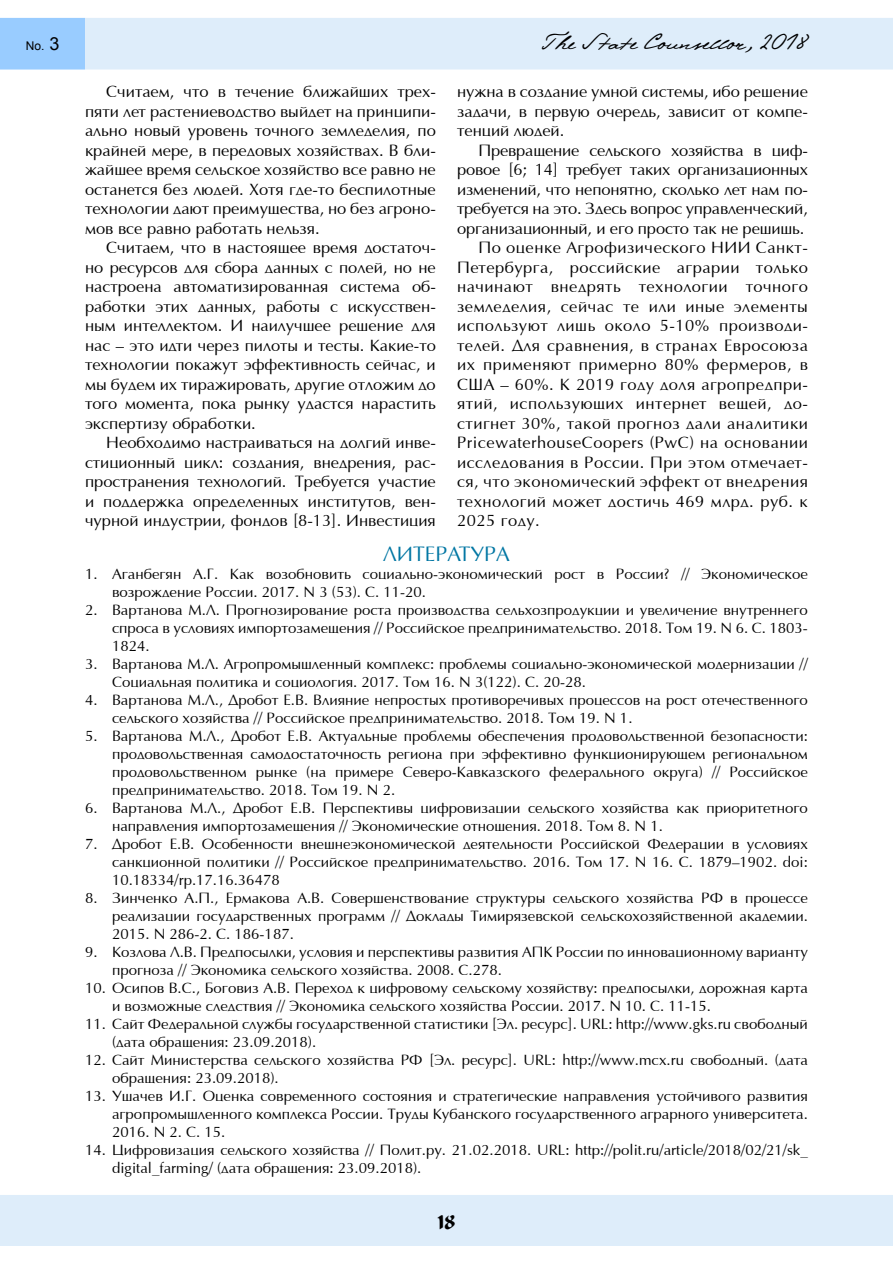
<style>
.page{position:relative;width:893px;height:1263px;background:#fff}
.page>*{position:absolute;margin:0;border:0;box-sizing:border-box;transform-origin:0 0}
.t1{font:24px "Pushkin";color:#000}
.t2{font:21px "AG Opus";color:#0076a3}
.t3{font:16.5px/19.5px "AG Opus";color:#000;text-align:justify}
.t4{font:15px/18px "AG Opus";color:#000}
.t5{font:12px "Arial";color:#000}
.s1{font-size:18px}
</style>
<div class="page">
<div style="left:0;top:1195px;width:893px;height:51px;background:#deedfa"></div>
<div style="left:0;top:18px;width:85px;height:52px;background:#9cf;border:2px solid #9cf"></div>
<div style="left:86px;top:19px;width:806px;height:50px;background:#deedfa"></div>
<div style="left:85px;top:18px;width:808px;height:52px;border:1px solid #deedfa"></div>
<p class="t5" style="left:26px;top:38px;width:35px">No. <span class="s1">3</span></p>
<h1 class="t1" style="left:542px;top:27px;width:267px">The State Counsellor, 2018</h1>
<p class="t3" style="left:85px;top:83px;width:352px;text-indent:21px">Считаем, что в течение ближайших трех&shy;пяти лет растениеводство выйдет на принципи&shy;ально новый уровень точного земледелия, по крайней мере, в передовых хозяйствах. В бли&shy;жайшее время сельское хозяйство все равно не останется без людей. Хотя где-то беспилотные технологии дают преимущества, но без агроно&shy;мов все равно работать нельзя.</p>
<p class="t3" style="left:85px;top:239px;width:352px;text-indent:21px">Считаем, что в настоящее время достаточ&shy;но ресурсов для сбора данных с полей, но не настроена автоматизированная система об&shy;работки этих данных, работы с искусствен&shy;ным интеллектом. И наилучшее решение для нас – это идти через пилоты и тесты. Какие-то технологии покажут эффективность сейчас, и мы будем их тиражировать, другие отложим до того момента, пока рынку удастся нарастить экспертизу обработки.</p>
<p class="t3" style="left:85px;top:434px;width:352px;text-indent:21px">Необходимо настраиваться на долгий инве&shy;стиционный цикл: создания, внедрения, рас&shy;пространения технологий. Требуется участие и поддержка определенных институтов, вен&shy;чурной индустрии, фондов [8-13]. Инвестиция</p>
<p class="t3" style="left:457px;top:83px;width:352px">нужна в создание умной системы, ибо решение задачи, в первую очередь, зависит от компе&shy;тенций людей.</p>
<p class="t3" style="left:457px;top:141px;width:352px;text-indent:21px">Превращение сельского хозяйства в циф&shy;ровое [6; 14] требует таких организационных изменений, что непонятно, сколько лет нам по&shy;требуется на это. Здесь вопрос управленческий, организационный, и его просто так не решишь.</p>
<p class="t3" style="left:457px;top:239px;width:352px;text-indent:21px">По оценке Агрофизического НИИ Санкт-Петербурга, российские аграрии только начинают внедрять технологии точного земледелия, сейчас те или иные элементы используют лишь около 5-10% производи&shy;телей. Для сравнения, в странах Евросоюза их применяют примерно 80% фермеров, в США – 60%. К 2019 году доля агропредпри&shy;ятий, использующих интернет вещей, до&shy;стигнет 30%, такой прогноз дали аналитики PricewaterhouseCoopers (PwC) на основании исследования в России. При этом отмечает&shy;ся, что экономический эффект от внедрения технологий может достичь 469 млрд. руб. к 2025 году.</p>
<p class="t2" style="left:383px;top:543px;width:128px">ЛИТЕРАТУРА</p>
<p class="t4" style="left:112px;top:566px;width:697px;text-indent:-27px">1. Аганбегян А.Г. Как возобновить социально-экономический рост в России? // Экономическое возрождение России. 2017. N 3 (53). С. 11-20.</p>
<p class="t4" style="left:112px;top:602px;width:697px;text-align:justify;text-indent:-27px">2. Вартанова М.Л. Прогнозирование роста производства сельхозпродукции и увеличение внутреннего спроса в условиях импортозамещения // Российское предпринимательство. 2018. Том 19. N 6. С. 1803- 1824.</p>
<p class="t4" style="left:112px;top:656px;width:697px;text-indent:-27px">3. Вартанова М.Л. Агропромышленный комплекс: проблемы социально-экономической модернизации //<br>Социальная политика и социология. 2017. Том 16. N 3(122). С. 20-28.</p>
<p class="t4" style="left:112px;top:692px;width:697px;text-indent:-27px">4. Вартанова М.Л., Дробот Е.В. Влияние непростых противоречивых процессов на рост отечественного сельского хозяйства // Российское предпринимательство. 2018. Том 19. N 1.</p>
<p class="t4" style="left:112px;top:728px;width:697px;text-align:justify;text-indent:-27px">5. Вартанова М.Л., Дробот Е.В. Актуальные проблемы обеспечения продовольственной безопасности: продовольственная самодостаточность региона при эффективно функционирующем региональном продовольственном рынке (на примере Северо-Кавказского федерального округа) // Российское предпринимательство. 2018. Том 19. N 2.</p>
<p class="t4" style="left:112px;top:800px;width:697px;text-indent:-27px">6. Вартанова М.Л., Дробот Е.В. Перспективы цифровизации сельского хозяйства как приоритетного направления импортозамещения // Экономические отношения. 2018. Том 8. N 1.</p>
<p class="t4" style="left:112px;top:836px;width:697px;text-align:justify;text-indent:-27px">7. Дробот Е.В. Особенности внешнеэкономической деятельности Российской Федерации в условиях санкционной политики // Российское предпринимательство. 2016. Том 17. N 16. C. 1879–1902. doi:<br>10.18334/rp.17.16.36478</p>
<p class="t4" style="left:112px;top:890px;width:697px;text-align:justify;text-indent:-27px">8. Зинченко А.П., Ермакова А.В. Совершенствование структуры сельского хозяйства РФ в процессе реализации государственных программ // Доклады Тимирязевской сельскохозяйственной академии.<br>2015. N 286-2. С. 186-187.</p>
<p class="t4" style="left:112px;top:944px;width:697px;text-indent:-27px">9. Козлова Л.В. Предпосылки, условия и перспективы развития АПК России по инновационному варианту прогноза // Экономика сельского хозяйства. 2008. С.278.</p>
<p class="t4" style="left:112px;top:980px;width:697px;text-indent:-27px">10. Осипов В.С., Боговиз А.В. Переход к цифровому сельскому хозяйству: предпосылки, дорожная карта и возможные следствия // Экономика сельского хозяйства России. 2017. N 10. С. 11-15.</p>
<p class="t4" style="left:112px;top:1016px;width:697px;text-indent:-27px">11. Сайт Федеральной службы государственной статистики [Эл. ресурс]. URL: http://www.gks.ru свободный (дата обращения: 23.09.2018).</p>
<p class="t4" style="left:112px;top:1052px;width:697px;text-indent:-27px">12. Сайт Министерства сельского хозяйства РФ [Эл. ресурс]. URL: http://www.mcx.ru свободный. (дата обращения: 23.09.2018).</p>
<p class="t4" style="left:112px;top:1088px;width:697px;text-align:justify;text-indent:-27px">13. Ушачев И.Г. Оценка современного состояния и стратегические направления устойчивого развития агропромышленного комплекса России. Труды Кубанского государственного аграрного университета.<br>2016. N 2. С. 15.</p>
<p class="t4" style="left:112px;top:1142px;width:697px;text-indent:-27px">14. Цифровизация сельского хозяйства // Полит.ру. 21.02.2018. URL: http://polit.ru/article/2018/02/21/sk_ digital_farming/ (дата обращения: 23.09.2018).</p>
</div>
